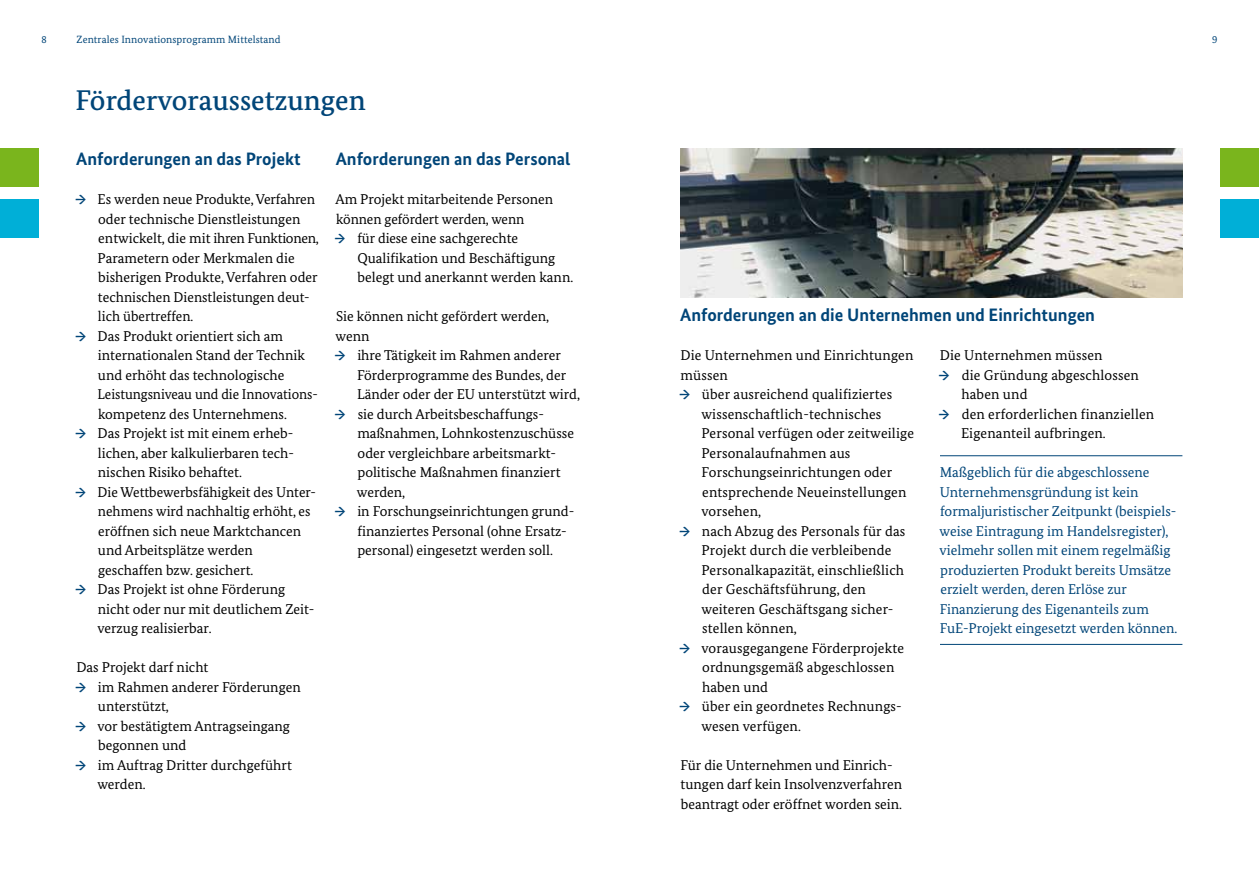
<style>
.page{position:relative;width:1259px;height:893px;background:#fff}
.page>*{position:absolute;margin:0;border:0;box-sizing:border-box;transform-origin:0 0}
.t1{font:500 28.5px "Bundes Serif";color:#004578}
.t2{font:700 18px "Bundes Sans";color:#004578}
.t3{font:14.25px/19.5px "Bundes Serif";color:#000}
.t4{font:14.25px/19.5px "Bundes Serif";color:#004578}
.t5{font:10.5px "Bundes Serif";letter-spacing:.01em;color:#004578}
.s1{font-weight:700;color:#004578}
</style>
<div class="page">
<div style="left:1220px;top:200px;width:39px;height:38px;background:#00afd7"></div>
<div style="left:0;top:200px;width:38px;height:38px;background:#00afd7"></div>
<div style="left:1220px;top:149px;width:39px;height:38px;background:#7ab51d"></div>
<div style="left:0;top:149px;width:38px;height:38px;background:#7ab51d"></div>
<hr style="left:940px;top:455px;width:242px;height:1px;background:#004578">
<hr style="left:940px;top:644px;width:242px;height:1px;background:#004578">
<img style="left:680px;top:149px;width:502px;height:149px">
<p class="t5" style="left:42px;top:33px;width:7px">8</p>
<p class="t5" style="left:77px;top:33px;width:206px">Zentrales Innovationsprogramm Mittelstand</p>
<p class="t5" style="left:1212px;top:33px;width:7px">9</p>
<h1 class="t1" style="left:76px;top:83px;width:291px">Fördervoraussetzungen</h1>
<p class="t2" style="left:76px;top:148px;width:226px">Anforderungen an das Projekt</p>
<p class="t3" style="left:98px;top:190px;width:223px;text-indent:-22px"><span class="s1">→</span> Es werden neue Produkte, Verfahren oder technische Dienstleistungen entwickelt, die mit ihren Funktionen, Parametern oder Merkmalen die bisherigen Produkte, Verfahren oder technischen Dienstleistungen deut&shy;lich übertreffen.</p>
<p class="t3" style="left:98px;top:326px;width:220px;text-indent:-22px"><span class="s1">→</span> Das Produkt orientiert sich am internationalen Stand der Technik und erhöht das technologische Leistungsniveau und die Innovations&shy;kompetenz des Unternehmens.</p>
<p class="t3" style="left:98px;top:424px;width:198px;text-align:justify;text-indent:-23px"><span class="s1">→</span> Das Projekt ist mit einem erheb&shy;lichen, aber kalkulierbaren tech&shy;nischen Risiko behaftet.</p>
<p class="t3" style="left:98px;top:482px;width:220px;text-indent:-23px"><span class="s1">→</span> Die Wettbewerbsfähigkeit des Unter&shy;nehmens wird nachhaltig erhöht, es eröffnen sich neue Marktchancen und Arbeitsplätze werden geschaffen bzw. gesichert.</p>
<p class="t3" style="left:97px;top:580px;width:218px;text-indent:-22px"><span class="s1">→</span> Das Projekt ist ohne Förderung nicht oder nur mit deutlichem Zeit&shy;verzug realisierbar.</p>
<p class="t3" style="left:76px;top:658px;width:134px">Das Projekt darf nicht</p>
<p class="t3" style="left:98px;top:677px;width:204px;text-indent:-23px"><span class="s1">→</span> im Rahmen anderer Förderungen unterstützt,</p>
<p class="t3" style="left:98px;top:716px;width:193px;text-indent:-23px"><span class="s1">→</span> vor bestätigtem Antragseingang begonnen und</p>
<p class="t3" style="left:97px;top:755px;width:196px;text-indent:-22px"><span class="s1">→</span> im Auftrag Dritter durchgeführt werden.</p>
<p class="t2" style="left:336px;top:148px;width:236px">Anforderungen an das Personal</p>
<p class="t3" style="left:335px;top:190px;width:219px">Am Projekt mitarbeitende Personen können gefördert werden, wenn</p>
<p class="t3" style="left:357px;top:229px;width:217px;text-indent:-23px"><span class="s1">→</span> für diese eine sachgerechte<br>Qualifikation und Beschäftigung belegt und anerkannt werden kann.</p>
<p class="t3" style="left:335px;top:307px;width:215px">Sie können nicht gefördert werden, wenn</p>
<p class="t3" style="left:357px;top:346px;width:224px;text-indent:-22px"><span class="s1">→</span> ihre Tätigkeit im Rahmen anderer<br>Förderprogramme des Bundes, der<br>Länder oder der EU unterstützt wird,</p>
<p class="t3" style="left:357px;top:404px;width:219px;text-indent:-22px"><span class="s1">→</span> sie durch Arbeitsbeschaffungs&shy;maßnahmen, Lohnkostenzuschüsse oder vergleichbare arbeitsmarkt&shy;politische Maßnahmen finanziert werden,</p>
<p class="t3" style="left:357px;top:501px;width:217px;text-indent:-23px"><span class="s1">→</span> in Forschungseinrichtungen grund&shy;finanziertes Personal (ohne Ersatz&shy;personal) eingesetzt werden soll.</p>
<p class="t2" style="left:680px;top:304px;width:416px">Anforderungen an die Unternehmen und Einrichtungen</p>
<p class="t3" style="left:680px;top:346px;width:235px">Die Unternehmen und Einrichtungen müssen</p>
<p class="t3" style="left:701px;top:385px;width:214px;text-indent:-22px"><span class="s1">→</span> über ausreichend qualifiziertes wissenschaftlich-technisches<br>Personal verfügen oder zeitweilige<br>Personalaufnahmen aus<br>Forschungseinrichtungen oder entsprechende Neueinstellungen vorsehen,</p>
<p class="t3" style="left:701px;top:521px;width:206px;text-indent:-22px"><span class="s1">→</span> nach Abzug des Personals für das<br>Projekt durch die verbleibende<br>Personalkapazität, einschließlich der Geschäftsführung, den weiteren Geschäftsgang sicher&shy;stellen können,</p>
<p class="t3" style="left:702px;top:638px;width:203px;text-indent:-23px"><span class="s1">→</span> vorausgegangene Förderprojekte ordnungsgemäß abgeschlossen haben und</p>
<p class="t3" style="left:701px;top:696px;width:202px;text-indent:-22px"><span class="s1">→</span> über ein geordnetes Rechnungs&shy;wesen verfügen.</p>
<p class="t3" style="left:680px;top:755px;width:223px">Für die Unternehmen und Einrich&shy;tungen darf kein Insolvenzverfahren beantragt oder eröffnet worden sein.</p>
<p class="t3" style="left:940px;top:346px;width:164px">Die Unternehmen müssen</p>
<p class="t3" style="left:961px;top:365px;width:179px;text-indent:-23px"><span class="s1">→</span> die Gründung abgeschlossen haben und</p>
<p class="t3" style="left:961px;top:404px;width:195px;text-indent:-22px"><span class="s1">→</span> den erforderlichen finanziellen<br>Eigenanteil aufbringen.</p>
<p class="t4" style="left:939px;top:463px;width:239px">Maßgeblich für die abgeschlossene Unternehmensgründung ist kein formaljuristischer Zeitpunkt (beispiels&shy;weise Eintragung im Handelsregister), vielmehr sollen mit einem regelmäßig produzierten Produkt bereits Umsätze erzielt werden, deren Erlöse zur Finanzierung des Eigenanteils zum FuE-Projekt eingesetzt werden können.</p>
</div>
